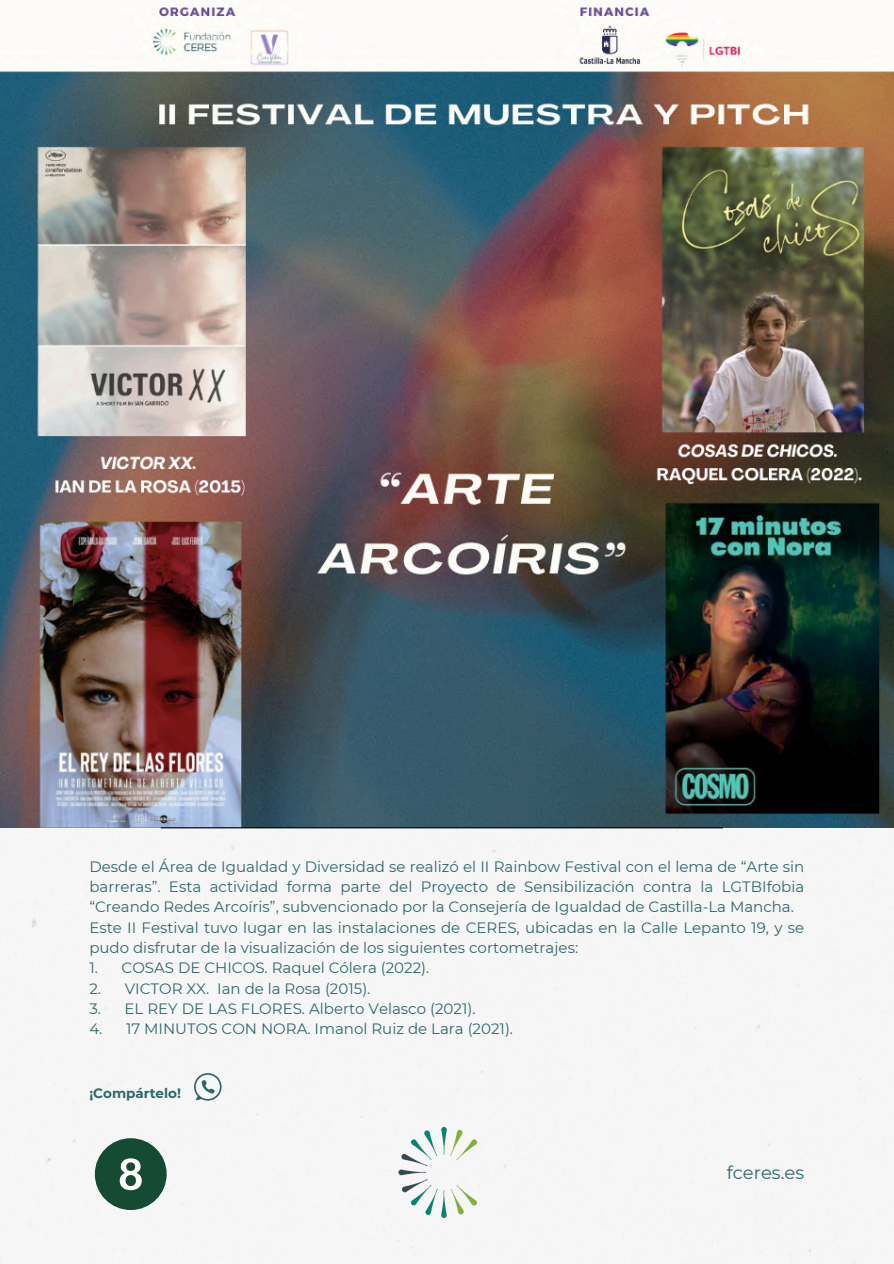
<style>
.page{position:relative;width:894px;height:1264px;background:#fff}
.page>*{position:absolute;margin:0;border:0;box-sizing:border-box;transform-origin:0 0}
.t1{font:18px "Montserrat";color:#2e686c}
.t2{font:15px/20.2px "Montserrat";color:#2e686c;text-align:justify}
.t3{font:700 13.5px "Montserrat";color:#2e686c}
</style>
<div class="page">
<div style="left:0;top:827px;width:893px;height:436px;background:#f6f6f6"></div>
<img style="left:0;top:3px;width:893px;height:824px">
<img style="left:393px;top:1116px;width:109px;height:115px">
<svg style="left:194px;top:1073px;width:27px;height:27px"></svg>
<hr style="left:161px;top:827px;width:561px;height:1px;background:#000">
<div style="left:95px;top:1138px;width:72px;height:71px;background:#144b32;border-radius:50%"></div>
<svg style="left:120px;top:1158px;width:22px;height:32px"></svg>
<p class="t2" style="left:89px;top:856px;width:716px">Desde el Área de Igualdad y Diversidad se realizó el II Rainbow Festival con el lema de “Arte sin barreras”. Esta actividad forma parte del Proyecto de Sensibilización contra la LGTBIfobia “Creando Redes Arcoíris”, subvencionado por la Consejería de Igualdad de Castilla-La Mancha.</p>
<p class="t2" style="left:89px;top:917px;width:716px">Este II Festival tuvo lugar en las instalaciones de CERES, ubicadas en la Calle Lepanto 19, y se pudo disfrutar de la visualización de los siguientes cortometrajes:</p>
<p class="t2" style="left:89px;top:957px;width:10px">1.</p>
<p class="t2" style="left:121px;top:957px;width:309px">COSAS DE CHICOS. Raquel Cólera (2022).</p>
<p class="t2" style="left:89px;top:978px;width:13px">2.</p>
<p class="t2" style="left:125px;top:978px;width:247px">VICTOR XX. Ian de la Rosa (2015).</p>
<p class="t2" style="left:89px;top:998px;width:13px">3.</p>
<p class="t2" style="left:125px;top:998px;width:352px">EL REY DE LAS FLORES. Alberto Velasco (2021).</p>
<p class="t2" style="left:89px;top:1018px;width:15px">4.</p>
<p class="t2" style="left:126px;top:1018px;width:388px">17 MINUTOS CON NORA. Imanol Ruiz de Lara (2021).</p>
<p class="t3" style="left:89px;top:1084px;width:93px">¡Compártelo!</p>
<h2 class="t1" style="left:726px;top:1161px;width:79px">fceres.es</h2>
</div>
